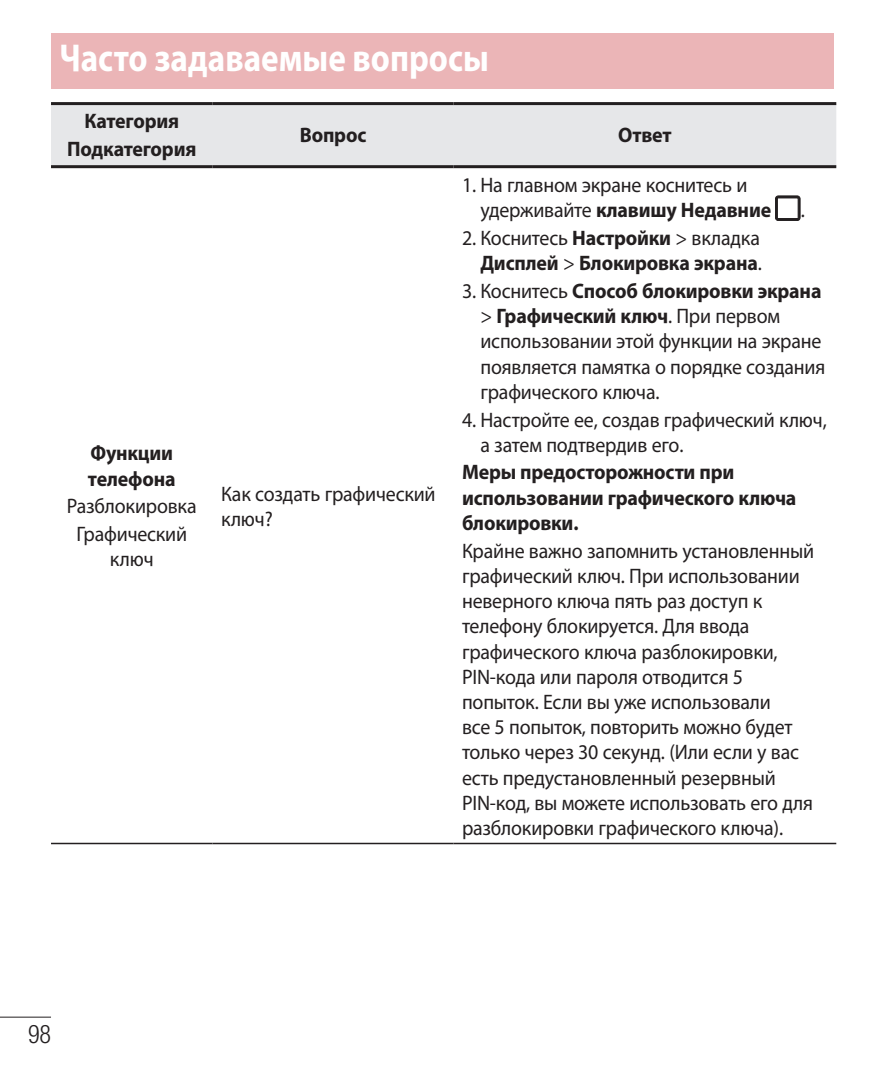
<style>
.page{position:relative;width:893px;height:1072px;background:#fff}
.page>*{position:absolute;margin:0;border:0;box-sizing:border-box;transform-origin:0 0}
.Head_01_Not_Contents{font:700 39px "Myriad Pro";color:#fff;scale:.85 1}
.t1{font:300 condensed 25.5px "Helvetica Neue LT Pro";color:#231f20;scale:.95 1}
.main_TIP{font:21px/25.2px "Myriad Pro";letter-spacing:-.01em;color:#231f20;scale:.95 1}
.main_TIP-2{font:700 21px/25.2px "Myriad Pro";letter-spacing:-.01em;color:#231f20;scale:.95 1}
.s1{font-weight:700}
.s2{font-weight:400}
</style>
<div class="page">
<hr style="left:0;top:1016px;width:51px;height:1px;background:#231f20">
<div style="left:51px;top:105px;width:785px;height:60px;background:#e6e7e9"></div>
<hr style="left:51px;top:102px;width:162px;height:3px;background:#231f20">
<hr style="left:51px;top:165px;width:162px;height:3px;background:#231f20">
<hr style="left:213px;top:102px;width:240px;height:3px;background:#231f20">
<hr style="left:213px;top:165px;width:240px;height:3px;background:#231f20">
<hr style="left:453px;top:102px;width:383px;height:3px;background:#231f20">
<hr style="left:453px;top:165px;width:383px;height:3px;background:#231f20">
<hr style="left:51px;top:842px;width:162px;height:2px;background:#231f20">
<hr style="left:213px;top:842px;width:240px;height:2px;background:#231f20">
<hr style="left:453px;top:842px;width:383px;height:2px;background:#231f20">
<svg style="left:775px;top:196px;width:25px;height:24px"></svg>
<div style="left:51px;top:34px;width:782px;height:55px;background:#ebb5b7"></div>
<p class="Head_01_Not_Contents" style="left:60px;top:32px;width:506px">Часто задаваемые вопросы</p>
<p class="main_TIP-2" style="left:84px;top:107px;width:101px">Категория</p>
<p class="main_TIP-2" style="left:67px;top:135px;width:137px">Подкатегория</p>
<p class="main_TIP-2" style="left:88px;top:440px;width:94px">Функции телефона</p>
<p class="main_TIP" style="left:67px;top:493px;width:138px">Разблокировка</p>
<p class="main_TIP" style="left:76px;top:521px;width:118px;text-align:center">Графический ключ</p>
<p class="main_TIP-2" style="left:300px;top:121px;width:72px">Вопрос</p>
<p class="main_TIP-2" style="left:618px;top:121px;width:58px">Ответ</p>
<p class="main_TIP" style="left:480px;top:171px;width:308px;text-indent:-18px">1. На главном экране коснитесь и удерживайте <span class="s1">клавишу Недавние</span></p>
<p class="main_TIP" style="left:801px;top:197px;width:6px">.</p>
<p class="main_TIP" style="left:221px;top:481px;width:227px">Как создать графический ключ?</p>
<p class="main_TIP-2" style="left:462px;top:224px;width:317px;text-align:right"><span class="s2">2. Коснитесь</span> Настройки <span class="s2">&gt; вкладка<br></span>Дисплей <span class="s2">&gt;</span> Блокировка экрана<span class="s2">.</span></p>
<p class="main_TIP" style="left:480px;top:278px;width:365px;text-indent:-18px">3. Коснитесь <span class="s1">Способ блокировки экрана </span>&gt; <span class="s1">Графический ключ</span>. При первом использовании этой функции на экране появляется памятка о порядке создания графического ключа.</p>
<p class="main_TIP" style="left:480px;top:406px;width:366px;text-indent:-18px">4. Настройте ее, создав графический ключ, а затем подтвердив его.</p>
<p class="main_TIP-2" style="left:462px;top:459px;width:354px">Меры предосторожности при использовании графического ключа блокировки.</p>
<p class="main_TIP" style="left:462px;top:537px;width:372px">Крайне важно запомнить установленный графический ключ. При использовании неверного ключа пять раз доступ к телефону блокируется. Для ввода графического ключа разблокировки, PIN-кода или пароля отводится 5 попыток. Если вы уже использовали<br>все 5 попыток, повторить можно будет только через 30 секунд. (Или если у вас есть предустановленный резервный PIN-код, вы можете использовать его для разблокировки графического ключа).</p>
<p class="t1" style="left:28px;top:1019px;width:26px">98</p>
</div>
